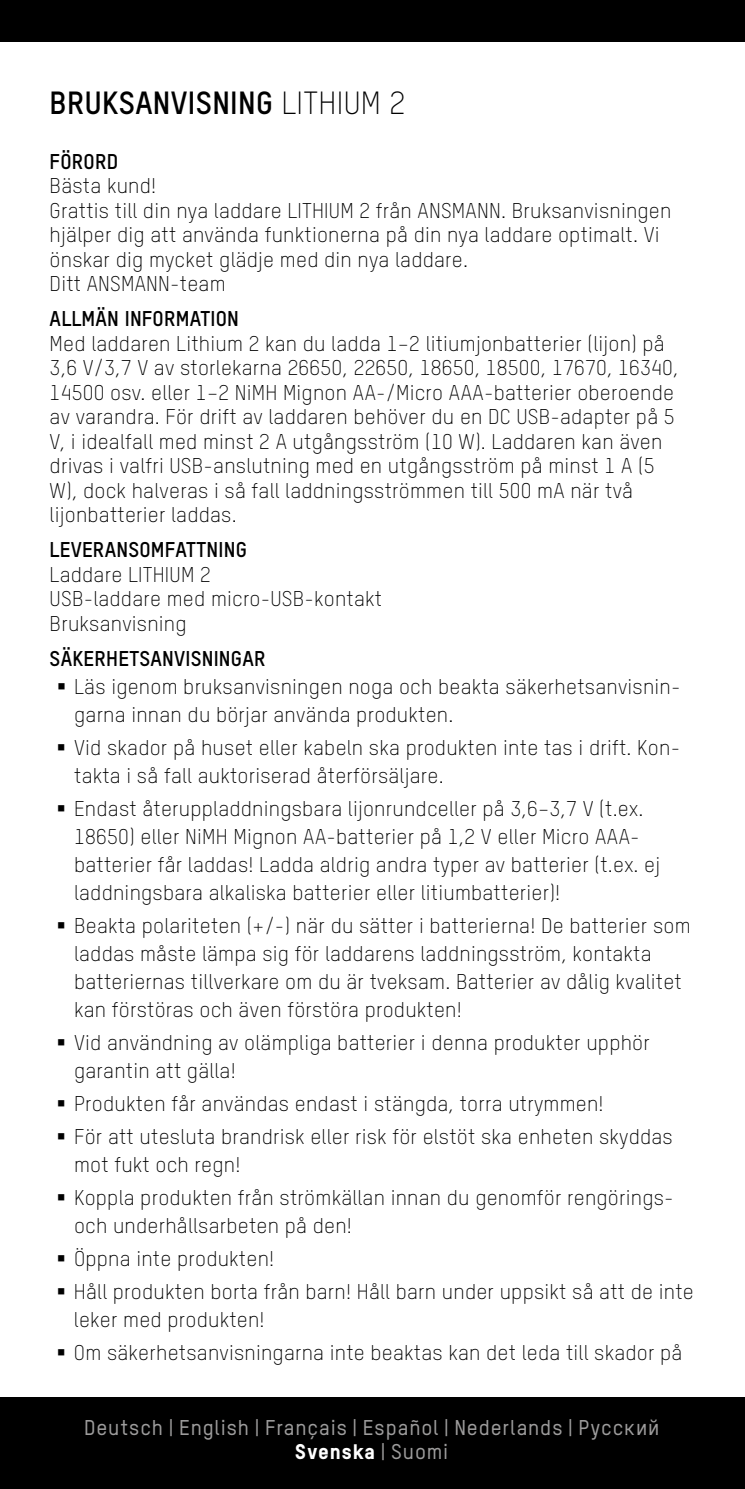
<style>
.page{position:relative;width:745px;height:1489px;background:#fff}
.page>*{position:absolute;margin:0;border:0;box-sizing:border-box;transform-origin:0 0}
.t1{font:700 31.5px "TSTARPRO";letter-spacing:.01em;color:#000}
.t2{font:300 21px/24.5px "TSTARPRO";letter-spacing:.01em;color:#000}
.t3{font:500 21px/24.5px "TSTARPRO";letter-spacing:.045em;color:#9d9c9c;text-align:center}
.t4{font:700 21px "TSTARPRO";letter-spacing:.01em;color:#000}
.s1{font-weight:300}
.s2{font-weight:800;color:#fff}
</style>
<div class="page">
<div style="left:0;top:0;width:744px;height:42px;background:#000"></div>
<div style="left:0;top:1397px;width:744px;height:91px;background:#000"></div>
<h1 class="t1" style="left:50px;top:83px;width:357px">BRUKSANVISNING <span class="s1">LITHIUM 2</span></h1>
<p class="t4" style="left:50px;top:148px;width:70px">FÖRORD</p>
<p class="t2" style="left:50px;top:174px;width:623px">Bästa kund!<br>Grattis till din nya laddare LITHIUM 2 från ANSMANN. Bruksanvisningen hjälper dig att använda funktionerna på din nya laddare optimalt. Vi önskar dig mycket glädje med din nya laddare.<br>Ditt ANSMANN-team</p>
<p class="t4" style="left:50px;top:306px;width:191px">ALLMÄN INFORMATION</p>
<p class="t2" style="left:50px;top:331px;width:630px">Med laddaren Lithium 2 kan du ladda 1–2 litiumjonbatterier (lijon) på 3,6 V/3,7 V av storlekarna 26650, 22650, 18650, 18500, 17670, 16340, 14500 osv. eller 1–2 NiMH Mignon AA-/Micro AAA-batterier oberoende av varandra. För drift av laddaren behöver du en DC USB-adapter på 5<br>V, i idealfall med minst 2 A utgångsström (10 W). Laddaren kan även drivas i valfri USB-anslutning med en utgångsström på minst 1 A (5<br>W), dock halveras i så fall laddningsströmmen till 500 mA när två lijonbatterier laddas.</p>
<p class="t4" style="left:50px;top:537px;width:199px">LEVERANSOMFATTNING</p>
<p class="t2" style="left:50px;top:562px;width:334px">Laddare LITHIUM 2<br>USB-laddare med micro-USB-kontakt<br>Bruksanvisning</p>
<p class="t4" style="left:50px;top:645px;width:217px">SÄKERHETSANVISNINGAR</p>
<p class="t2" style="left:74px;top:672px;width:607px;line-height:28px">Läs igenom bruksanvisningen noga och beakta säkerhetsanvisnin&shy;garna innan du börjar använda produkten.</p>
<p class="t2" style="left:74px;top:733px;width:607px;line-height:28px">Vid skador på huset eller kabeln ska produkten inte tas i drift. Kon&shy;takta i så fall auktoriserad återförsäljare.</p>
<p class="t2" style="left:74px;top:794px;width:587px;line-height:28px">Endast återuppladdningsbara lijonrundceller på 3,6–3,7 V (t.ex.<br>18650) eller NiMH Mignon AA-batterier på 1,2 V eller Micro AAA&shy;batterier får laddas! Ladda aldrig andra typer av batterier (t.ex. ej laddningsbara alkaliska batterier eller litiumbatterier)!</p>
<p class="t2" style="left:74px;top:911px;width:617px;line-height:28px">Beakta polariteten (+/-) när du sätter i batterierna! De batterier som laddas måste lämpa sig för laddarens laddningsström, kontakta batteriernas tillverkare om du är tveksam. Batterier av dålig kvalitet kan förstöras och även förstöra produkten!</p>
<p class="t2" style="left:74px;top:1028px;width:577px;line-height:28px">Vid användning av olämpliga batterier i denna produkter upphör garantin att gälla!</p>
<p class="t2" style="left:74px;top:1087px;width:600px;line-height:32.9px">Produkten får användas endast i stängda, torra utrymmen!<br>För att utesluta brandrisk eller risk för elstöt ska enheten skyddas</p>
<p class="t2" style="left:74px;top:1148px;width:600px;line-height:32.9px">mot fukt och regn!<br>Koppla produkten från strömkällan innan du genomför rengörings-</p>
<p class="t2" style="left:74px;top:1209px;width:621px;line-height:32.9px">och underhållsarbeten på den!<br>Öppna inte produkten!<br>Håll produkten borta från barn! Håll barn under uppsikt så att de inte</p>
<p class="t2" style="left:74px;top:1303px;width:609px;line-height:32.9px">leker med produkten!<br>Om säkerhetsanvisningarna inte beaktas kan det leda till skador på</p>
<p class="t3" style="left:84px;top:1416px;width:576px">Deutsch | English | Français | Español | Nederlands | Pусский<br><span class="s2">Svenska</span> | Suomi</p>
</div>
